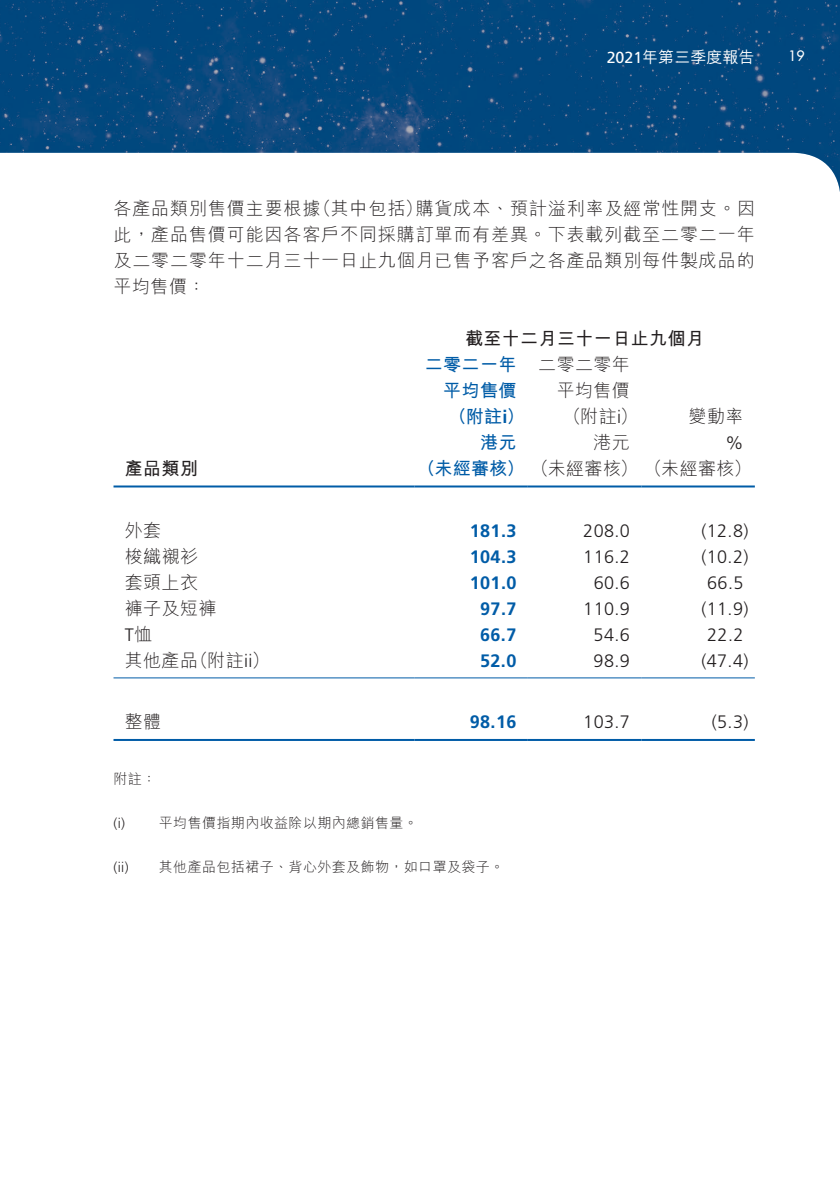
<style>
.page{position:relative;width:840px;height:1191px;background:#fff}
.page>*{position:absolute;margin:0;border:0;box-sizing:border-box;transform-origin:0 0}
.t1{font:300 18px/26px "M Hei HK";letter-spacing:.05em;color:#231f20;text-align:justify}
.t2{font:300 18px "Frutiger LT Std";letter-spacing:.02em;color:#231f20}
.t3{font:700 18px "Frutiger LT Std";letter-spacing:.02em;color:#005ca7}
.t4{font:700 18px "M Hei HK";letter-spacing:.02em;color:#005ca7}
.t5{font:300 18px "M Hei HK";letter-spacing:.02em;color:#231f20}
.t6{font:700 18px "M Hei HK";letter-spacing:.02em;color:#231f20}
.t7{font:500 16px "M Hei HK";color:#fff}
.t8{font:300 14px "M Hei HK";letter-spacing:.03em;color:#231f20}
.t9{font:300 14px "Frutiger LT Std";color:#231f20}
.t10{font:500 14px "Futura Std";color:#fff}
.s1{font-family:"Frutiger LT Std";font-weight:400}
.s2{font-weight:300;color:#231f20}
.s3{font-family:"Frutiger LT Std"}
.s4{font-weight:700;color:#005ca7}
.s5{font-family:"M Hei HK"}
</style>
<div class="page">
<svg style="left:0;top:0;width:839px;height:187px;fill:#00487e"></svg>
<hr style="left:113px;top:485px;width:301px;height:2px;background:#005ca7">
<hr style="left:414px;top:485px;width:113px;height:2px;background:#005ca7">
<hr style="left:527px;top:485px;width:114px;height:2px;background:#005ca7">
<hr style="left:641px;top:485px;width:113px;height:2px;background:#005ca7">
<hr style="left:113px;top:677px;width:301px;height:1px;background:#005ca7">
<hr style="left:414px;top:677px;width:113px;height:1px;background:#005ca7">
<hr style="left:527px;top:677px;width:114px;height:1px;background:#005ca7">
<hr style="left:641px;top:677px;width:113px;height:1px;background:#005ca7">
<hr style="left:113px;top:739px;width:301px;height:2px;background:#005ca7">
<hr style="left:414px;top:739px;width:113px;height:2px;background:#005ca7">
<hr style="left:527px;top:739px;width:114px;height:2px;background:#005ca7">
<hr style="left:641px;top:739px;width:113px;height:2px;background:#005ca7">
<p class="t7" style="left:606px;top:46px;width:149px"><span class="s1">2021</span>年第三季度報告</p>
<p class="t10" style="left:788px;top:47px;width:18px">19</p>
<p class="t1" style="left:113px;top:194px;width:642px">各產品類別售價主要根據（其中包括）購貨成本、預計溢利率及經常性開支。因此，產品售價可能因各客戶不同採購訂單而有差異。下表載列截至二零二一年及二零二零年十二月三十一日止九個月已售予客戶之各產品類別每件製成品的平均售價：</p>
<p class="t6" style="left:465px;top:325px;width:240px">截至十二月三十一日止九個月</p>
<p class="t4" style="left:424px;top:351px;width:206px">二零二一年 <span class="s2">二零二零年</span></p>
<p class="t4" style="left:443px;top:377px;width:75px">平均售價</p>
<p class="t4" style="left:448px;top:403px;width:77px">（附註<span class="s3">i</span>）</p>
<p class="t1" style="left:556px;top:376px;width:83px;text-align:center">平均售價（附註<span class="s3">i</span>）</p>
<p class="t1" style="left:688px;top:402px;width:56px">變動率</p>
<p class="t4" style="left:479px;top:429px;width:38px">港元</p>
<p class="t1" style="left:593px;top:428px;width:38px">港元</p>
<p class="t2" style="left:725px;top:432px;width:19px">%</p>
<p class="t6" style="left:125px;top:455px;width:75px">產品類別</p>
<p class="t5" style="left:417px;top:455px;width:335px"><span class="s4">（未經審核）</span>（未經審核）（未經審核）</p>
<p class="t1" style="left:125px;top:517px;width:38px">外套</p>
<p class="t3" style="left:469px;top:520px;width:48px">181.3</p>
<p class="t2" style="left:583px;top:521px;width:48px">208.0</p>
<p class="t2" style="left:701px;top:521px;width:49px">(12.8)</p>
<p class="t1" style="left:125px;top:543px;width:75px">梭織襯衫</p>
<p class="t3" style="left:469px;top:546px;width:48px">104.3</p>
<p class="t2" style="left:583px;top:547px;width:48px">116.2</p>
<p class="t2" style="left:701px;top:547px;width:49px">(10.2)</p>
<p class="t1" style="left:125px;top:569px;width:75px">套頭上衣</p>
<p class="t3" style="left:469px;top:572px;width:48px">101.0</p>
<p class="t2" style="left:593px;top:573px;width:38px">60.6</p>
<p class="t2" style="left:706px;top:573px;width:38px">66.5</p>
<p class="t1" style="left:125px;top:595px;width:93px">褲子及短褲</p>
<p class="t3" style="left:480px;top:598px;width:38px">97.7</p>
<p class="t2" style="left:583px;top:599px;width:48px">110.9</p>
<p class="t2" style="left:701px;top:599px;width:49px">(11.9)</p>
<p class="t2" style="left:125px;top:625px;width:29px">T<span class="s5">恤</span></p>
<p class="t3" style="left:480px;top:624px;width:38px">66.7</p>
<p class="t2" style="left:593px;top:625px;width:38px">54.6</p>
<p class="t2" style="left:706px;top:625px;width:38px">22.2</p>
<p class="t1" style="left:125px;top:647px;width:146px">其他產品（附註<span class="s3">ii</span>）</p>
<p class="t3" style="left:480px;top:650px;width:38px">52.0</p>
<p class="t2" style="left:593px;top:651px;width:38px">98.9</p>
<p class="t2" style="left:701px;top:651px;width:49px">(47.4)</p>
<p class="t1" style="left:125px;top:708px;width:38px">整體</p>
<p class="t3" style="left:469px;top:711px;width:48px">98.16</p>
<p class="t2" style="left:583px;top:711px;width:48px">103.7</p>
<p class="t2" style="left:711px;top:711px;width:38px">(5.3)</p>
<p class="t8" style="left:113px;top:769px;width:44px">附註：</p>
<p class="t9" style="left:113px;top:815px;width:13px">(i)</p>
<p class="t8" style="left:159px;top:813px;width:260px">平均售價指期內收益除以期內總銷售量。</p>
<p class="t9" style="left:113px;top:859px;width:17px">(ii)</p>
<p class="t8" style="left:159px;top:857px;width:347px">其他產品包括裙子、背心外套及飾物，如口罩及袋子。</p>
</div>
